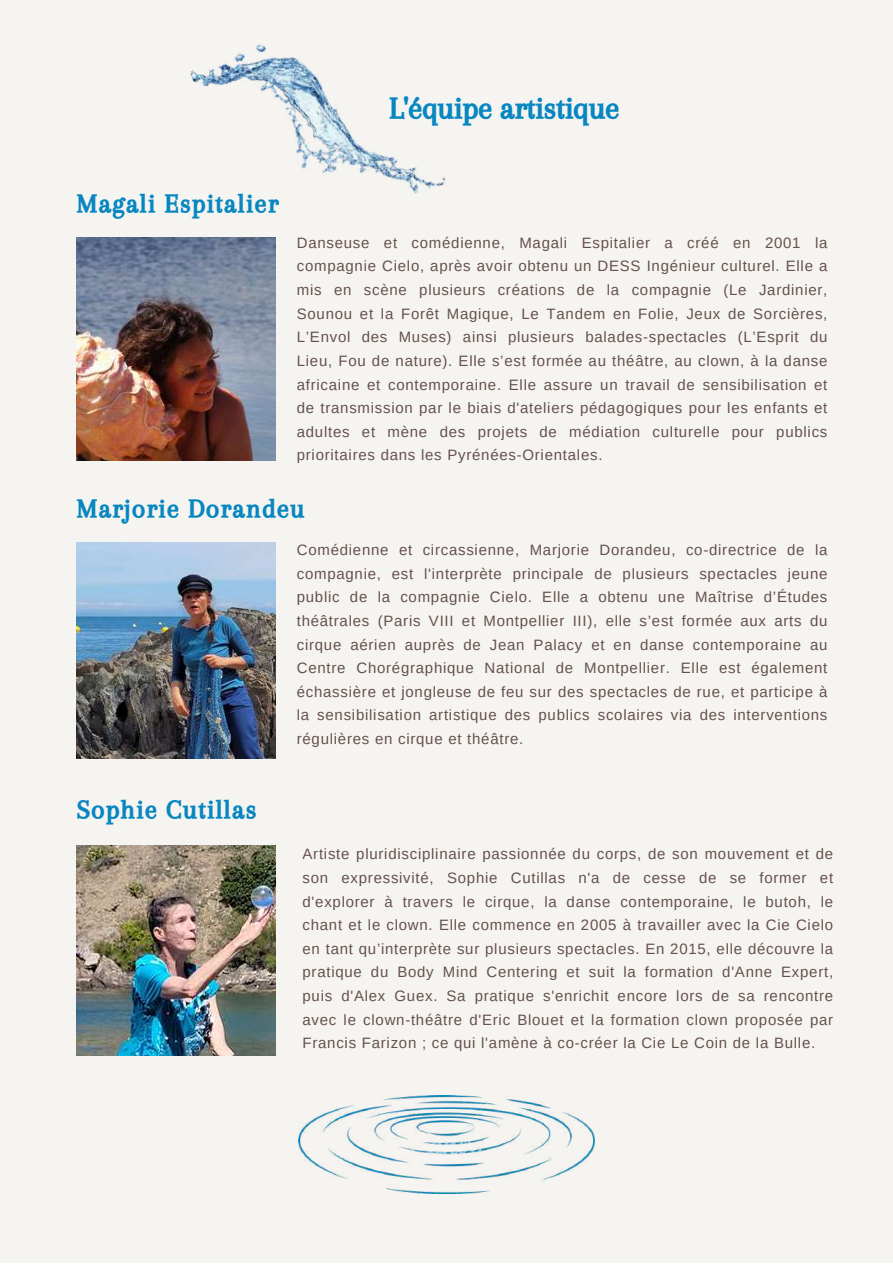
<style>
.page{position:relative;width:893px;height:1264px;background:#fff}
.page>*{position:absolute;margin:0;border:0;box-sizing:border-box;transform-origin:0 0}
.t1{font:31.5px "CA Generated";color:#0786c0}
.t2{font:27px "CA Generated";letter-spacing:.05em;color:#0786c0}
.t3{font:15px/23.5px "Arimo";letter-spacing:.05em;color:#65504d;text-align:justify}
</style>
<div class="page">
<div style="left:0;top:0;width:892px;height:1262px;background:#f5f4f1"></div>
<img style="left:298px;top:1095px;width:296px;height:98px">
<img style="left:190px;top:44px;width:256px;height:150px">
<img style="left:77px;top:237px;width:199px;height:223px">
<img style="left:77px;top:845px;width:199px;height:210px">
<img style="left:77px;top:542px;width:199px;height:216px">
<h2 class="t2" style="left:77px;top:189px;width:203px">Magali Espitalier</h2>
<h1 class="t1" style="left:389px;top:91px;width:231px">L'équipe artistique</h1>
<p class="t3" style="left:297px;top:231px;width:532px">Danseuse et comédienne, Magali Espitalier a créé en 2001 la compagnie Cielo, après avoir obtenu un DESS Ingénieur culturel. Elle a mis en scène plusieurs créations de la compagnie (Le Jardinier, Sounou et la Forêt Magique, Le Tandem en Folie, Jeux de Sorcières, L’Envol des Muses) ainsi plusieurs balades-spectacles (L’Esprit du Lieu, Fou de nature). Elle s’est formée au théâtre, au clown, à la danse africaine et contemporaine. Elle assure un travail de sensibilisation et de transmission par le biais d'ateliers pédagogiques pour les enfants et adultes et mène des projets de médiation culturelle pour publics prioritaires dans les Pyrénées-Orientales.</p>
<h2 class="t2" style="left:77px;top:493px;width:229px">Marjorie Dorandeu</h2>
<h2 class="t2" style="left:77px;top:794px;width:181px">Sophie Cutillas</h2>
<p class="t3" style="left:297px;top:538px;width:532px">Comédienne et circassienne, Marjorie Dorandeu, co-directrice de la compagnie, est l'interprète principale de plusieurs spectacles jeune public de la compagnie Cielo. Elle a obtenu une Maîtrise d’Études théâtrales (Paris VIII et Montpellier III), elle s’est formée aux arts du cirque aérien auprès de Jean Palacy et en danse contemporaine au Centre Chorégraphique National de Montpellier. Elle est également échassière et jongleuse de feu sur des spectacles de rue, et participe à la sensibilisation artistique des publics scolaires via des interventions régulières en cirque et théâtre.</p>
<p class="t3" style="left:302px;top:842px;width:532px">Artiste pluridisciplinaire passionnée du corps, de son mouvement et de son expressivité, Sophie Cutillas n'a de cesse de se former et d'explorer à travers le cirque, la danse contemporaine, le butoh, le chant et le clown. Elle commence en 2005 à travailler avec la Cie Cielo en tant qu’interprète sur plusieurs spectacles. En 2015, elle découvre la pratique du Body Mind Centering et suit la formation d'Anne Expert, puis d'Alex Guex. Sa pratique s'enrichit encore lors de sa rencontre avec le clown-théâtre d'Eric Blouet et la formation clown proposée par Francis Farizon ; ce qui l'amène à co-créer la Cie Le Coin de la Bulle.</p>
</div>
